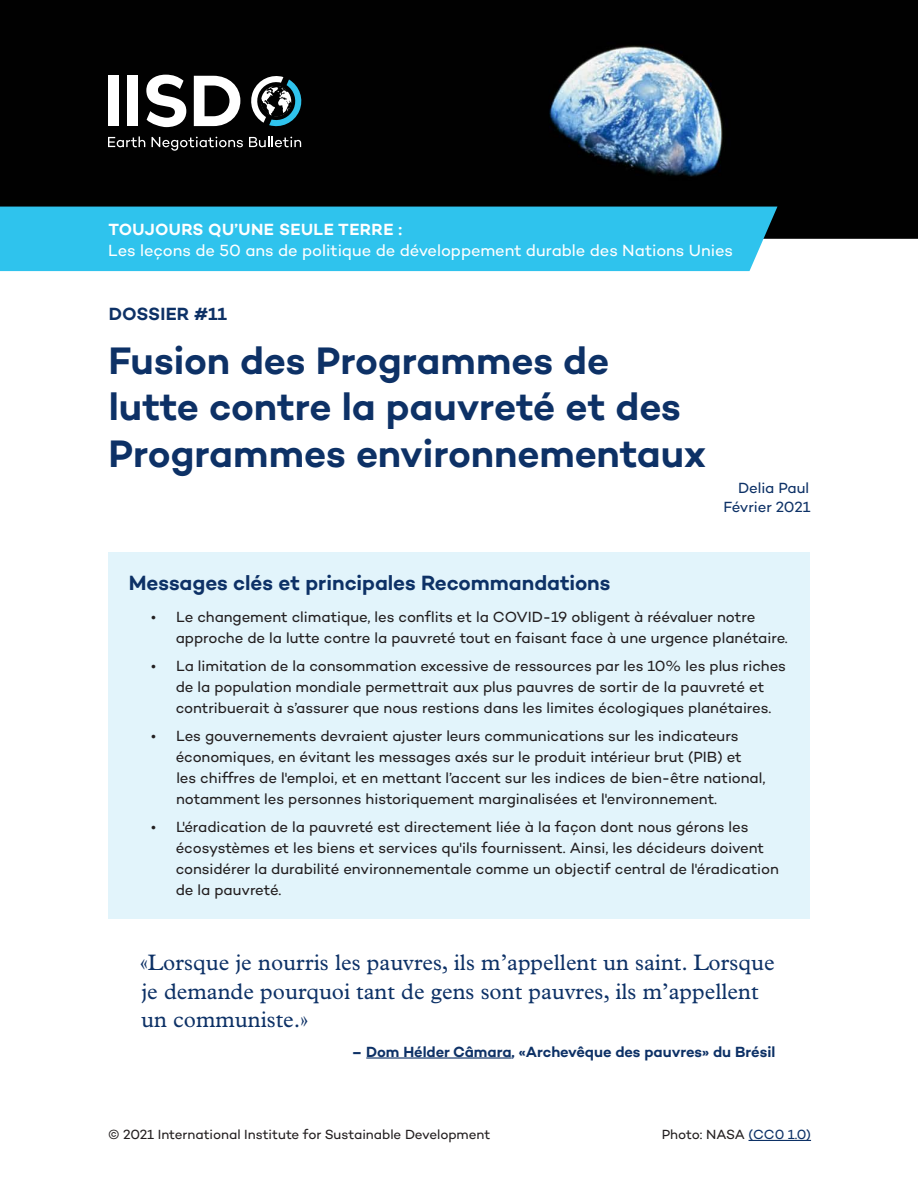
<style>
.page{position:relative;width:918px;height:1188px;background:#fff}
.page>*{position:absolute;margin:0;border:0;box-sizing:border-box;transform-origin:0 0}
.Cover-Title{font:600 39px/46.5px "Campton";letter-spacing:-.005em;color:#0d3166}
.t1{font:22.5px/28.5px "Plantin MT Pro";color:#0d3166}
.t2{font:600 21px "Campton";letter-spacing:-.005em;color:#0d3166}
.Brief{font:600 18px "Campton";letter-spacing:.005em;color:#0d3166}
.t3{font:16.5px "Campton";letter-spacing:-.005em;color:#fff}
.t4{font:600 16.5px "Campton";letter-spacing:.02em;color:#fff}
.t5{font:15px/21px "Campton";letter-spacing:-.005em;color:#231f20}
.t6{font:600 15px "Campton";letter-spacing:-.005em;color:#0d3166}
.Authors_Date{font:15px/19.5px "Campton";letter-spacing:-.01em;color:#0d3166;text-align:right}
.t7{font:13.5px "Campton";letter-spacing:-.005em;color:#231f20}
.s1{color:#0d3166}
</style>
<div class="page">
<img style="left:0;top:0;width:918px;height:239px">
<hr style="left:749px;top:1140px;width:62px;height:1px;background:#0d3166">
<svg style="left:146px;top:75px;width:40px;height:52px"></svg>
<div style="left:108px;top:76px;width:11px;height:50px;background:#fff"></div>
<div style="left:128px;top:76px;width:10px;height:50px;background:#fff"></div>
<svg style="left:194px;top:76px;width:46px;height:50px"></svg>
<svg style="left:108px;top:136px;width:37px;height:11px"></svg>
<svg style="left:152px;top:137px;width:91px;height:14px"></svg>
<svg style="left:249px;top:136px;width:52px;height:11px"></svg>
<svg style="left:248px;top:75px;width:53px;height:54px"></svg>
<div style="left:0;top:207px;width:777px;height:64px;background:#2fc3ed"></div>
<div style="left:108px;top:552px;width:702px;height:64px;background:#e2f4fb"></div>
<div style="left:108px;top:589px;width:702px;height:78px;background:#e2f4fb"></div>
<div style="left:108px;top:637px;width:702px;height:100px;background:#e2f4fb"></div>
<div style="left:108px;top:707px;width:702px;height:121px;background:#e2f4fb"></div>
<div style="left:108px;top:798px;width:702px;height:121px;background:#e2f4fb"></div>
<hr style="left:366px;top:1057px;width:146px;height:2px;background:#0d3166">
<p class="t4" style="left:108px;top:219px;width:295px">TOUJOURS QU’UNE SEULE TERRE :</p>
<p class="t3" style="left:108px;top:240px;width:626px">Les leçons de 50 ans de politique de développement durable des Nations Unies</p>
<p class="Brief" style="left:109px;top:303px;width:120px">DOSSIER #11</p>
<p class="Cover-Title" style="left:109px;top:336px;width:599px">Fusion des Programmes de lutte contre la pauvreté et des<br>Programmes environnementaux</p>
<p class="Authors_Date" style="left:724px;top:478px;width:88px">Delia Paul<br>Février 2021</p>
<h1 class="t2" style="left:129px;top:570px;width:483px">Messages clés et principales Recommandations</h1>
<p class="t5" style="left:176px;top:606px;width:614px;text-indent:-24px">• Le changement climatique, les conflits et la COVID-19 obligent à réévaluer notre approche de la lutte contre la pauvreté tout en faisant face à une urgence planétaire.</p>
<p class="t5" style="left:176px;top:655px;width:612px;text-indent:-24px">• La limitation de la consommation excessive de ressources par les 10% les plus riches de la population mondiale permettrait aux plus pauvres de sortir de la pauvreté et contribuerait à s’assurer que nous restions dans les limites écologiques planétaires.</p>
<p class="t5" style="left:176px;top:725px;width:591px;text-indent:-25px">• Les gouvernements devraient ajuster leurs communications sur les indicateurs économiques, en évitant les messages axés sur le produit intérieur brut (PIB) et les chiffres de l'emploi, et en mettant l’accent sur les indices de bien-être national, notamment les personnes historiquement marginalisées et l'environnement.</p>
<p class="t5" style="left:176px;top:816px;width:605px;text-indent:-24px">• L'éradication de la pauvreté est directement liée à la façon dont nous gérons les écosystèmes et les biens et services qu'ils fournissent. Ainsi, les décideurs doivent considérer la durabilité environnementale comme un objectif central de l'éradication de la pauvreté.</p>
<p class="t1" style="left:140px;top:949px;width:636px">«Lorsque je nourris les pauvres, ils m’appellent un saint. Lorsque je demande pourquoi tant de gens sont pauvres, ils m’appellent un communiste.»</p>
<p class="t6" style="left:352px;top:1042px;width:425px">– Dom Hélder Câmara, «Archevêque des pauvres» du Brésil</p>
<p class="t7" style="left:108px;top:1126px;width:384px">© 2021 International Institute for Sustainable Development</p>
<p class="t7" style="left:662px;top:1126px;width:151px">Photo: NASA <span class="s1">(CC0 1.0)</span></p>
</div>
